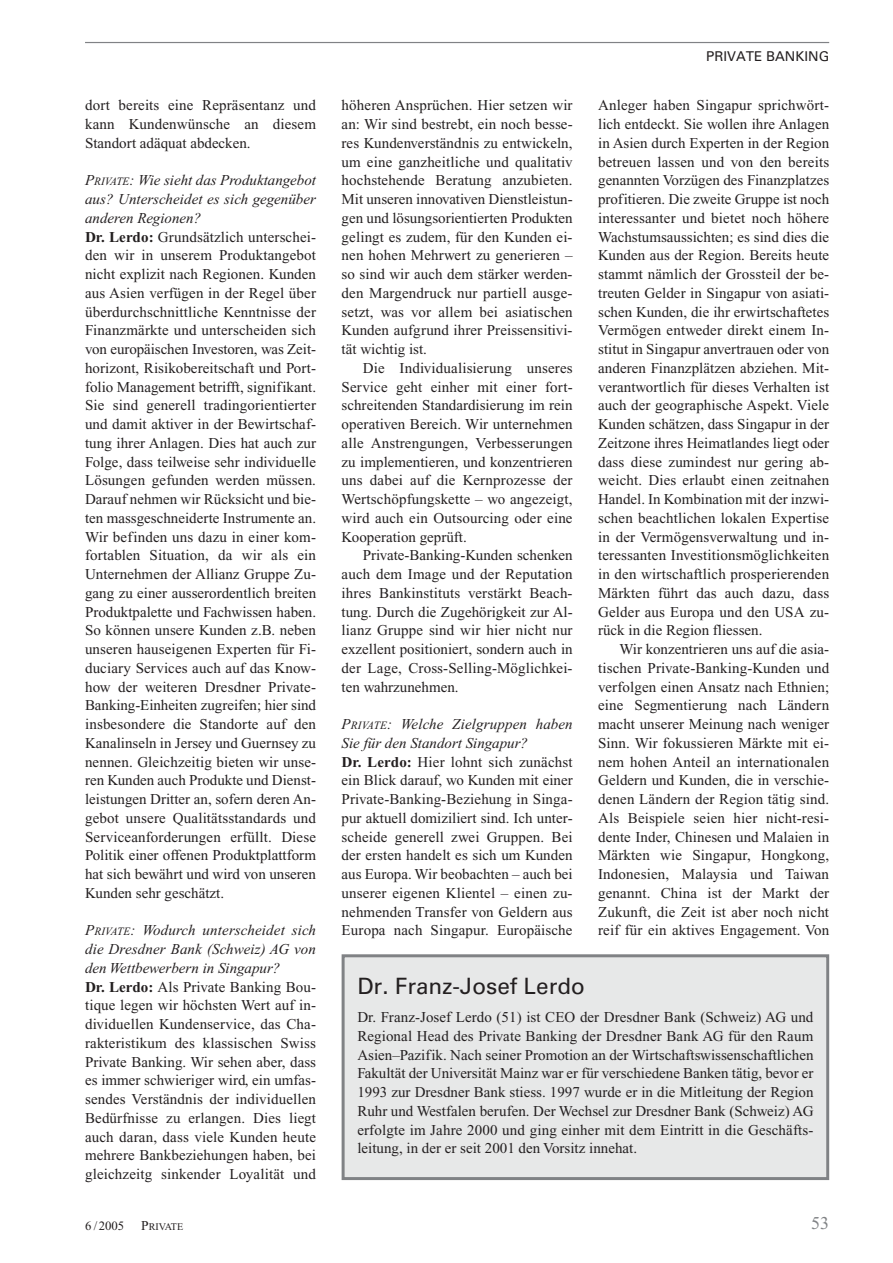
<style>
.page{position:relative;width:893px;height:1263px;background:#fff}
.page>*{position:absolute;margin:0;border:0;box-sizing:border-box;transform-origin:0 0}
.t1{font:22.5px "Univers";color:#231f20}
.t2{font:18px "Times New Roman";color:#808285}
.t3{font:15px/18.8px "Times New Roman";letter-spacing:.005em;color:#231f20;text-align:justify}
.t4{font:13.5px "Univers";color:#231f20}
.t5{font:12.75px "Times New Roman";color:#231f20}
.t6{font:10.2px "Times New Roman";color:#231f20}
.s1{font-style:italic}
.s2{font-style:italic;font-size:11.25px}
.s3{font-weight:700}
.s4{font-size:13.5px}
</style>
<div class="page">
<hr style="left:85px;top:42px;width:744px;height:1px;background:#808285">
<div style="left:345px;top:957px;width:481px;height:220px;background:#e7e8e8"></div>
<div style="left:342px;top:954px;width:487px;height:226px;border:3px solid #808285"></div>
<p class="t3" style="left:85px;top:97px;width:233px">dort bereits eine Repräsentanz und kann Kundenwünsche an diesem Standort adäquat abdecken.</p>
<p class="t3" style="left:85px;top:172px;width:233px;text-align:left"><span class="s1">P</span><span class="s2">RIVATE</span><span class="s1">: Wie sieht das Produktangebot aus? Unterscheidet es sich gegenüber anderen Regionen?<br></span><span class="s3">Dr. Lerdo:</span> Grundsätzlich unterschei&shy;den wir in unserem Produktangebot nicht explizit nach Regionen. Kunden aus Asien verfügen in der Regel über überdurchschnittliche Kenntnisse der Finanzmärkte und unterscheiden sich von europäischen Investoren, was Zeit&shy;horizont, Risikobereitschaft und Port&shy;folio Management betrifft, signifikant.<br>Sie sind generell tradingorientierter und damit aktiver in der Bewirtschaf&shy;tung ihrer Anlagen. Dies hat auch zur Folge, dass teilweise sehr individuelle Lösungen gefunden werden müssen.<br>Darauf nehmen wir Rücksicht und bie&shy;ten massgeschneiderte Instrumente an.<br>Wir befinden uns dazu in einer kom&shy;fortablen Situation, da wir als ein Unternehmen der Allianz Gruppe Zu&shy;gang zu einer ausserordentlich breiten Produktpalette und Fachwissen haben.<br>So können unsere Kunden z.B. neben unseren hauseigenen Experten für Fi&shy;duciary Services auch auf das Know&shy;how der weiteren Dresdner Private-Banking-Einheiten zugreifen; hier sind insbesondere die Standorte auf den Kanalinseln in Jersey und Guernsey zu nennen. Gleichzeitig bieten wir unse&shy;ren Kunden auch Produkte und Dienst&shy;leistungen Dritter an, sofern deren An&shy;gebot unsere Qualitätsstandards und Serviceanforderungen erfüllt. Diese Politik einer offenen Produktplattform hat sich bewährt und wird von unseren Kunden sehr geschätzt.</p>
<p class="t3" style="left:85px;top:922px;width:233px;text-align:left"><span class="s1">P</span><span class="s2">RIVATE</span><span class="s1">: Wodurch unterscheidet sich die Dresdner Bank (Schweiz) AG von den Wettbewerbern in Singapur?<br></span><span class="s3">Dr. Lerdo:</span> Als Private Banking Bou&shy;tique legen wir höchsten Wert auf in&shy;dividuellen Kundenservice, das Cha&shy;rakteristikum des klassischen Swiss Private Banking. Wir sehen aber, dass es immer schwieriger wird, ein umfas&shy;sendes Verständnis der individuellen Bedürfnisse zu erlangen. Dies liegt auch daran, dass viele Kunden heute mehrere Bankbeziehungen haben, bei gleichzeitg sinkender Loyalität und</p>
<p class="t3" style="left:342px;top:97px;width:233px">höheren Ansprüchen. Hier setzen wir an: Wir sind bestrebt, ein noch besse&shy;res Kundenverständnis zu entwickeln, um eine ganzheitliche und qualitativ hochstehende Beratung anzubieten.<br>Mit unseren innovativen Dienstleistun&shy;gen und lösungsorientierten Produkten gelingt es zudem, für den Kunden ei&shy;nen hohen Mehrwert zu generieren – so sind wir auch dem stärker werden&shy;den Margendruck nur partiell ausge&shy;setzt, was vor allem bei asiatischen Kunden aufgrund ihrer Preissensitivi&shy;tät wichtig ist.</p>
<p class="t3" style="left:342px;top:360px;width:233px;text-indent:21px">Die Individualisierung unseres Service geht einher mit einer fort&shy;schreitenden Standardisierung im rein operativen Bereich. Wir unternehmen alle Anstrengungen, Verbesserungen zu implementieren, und konzentrieren uns dabei auf die Kernprozesse der Wertschöpfungskette – wo angezeigt, wird auch ein Outsourcing oder eine Kooperation geprüft.</p>
<p class="t3" style="left:342px;top:547px;width:233px;text-indent:21px">Private-Banking-Kunden schenken auch dem Image und der Reputation ihres Bankinstituts verstärkt Beach&shy;tung. Durch die Zugehörigkeit zur Al&shy;lianz Gruppe sind wir hier nicht nur exzellent positioniert, sondern auch in der Lage, Cross-Selling-Möglichkei&shy;ten wahrzunehmen.</p>
<p class="t3" style="left:342px;top:716px;width:233px;text-align:left"><span class="s1">P</span><span class="s2">RIVATE</span><span class="s1">: Welche Zielgruppen haben Sie für den Standort Singapur?<br></span><span class="s3">Dr. Lerdo:</span> Hier lohnt sich zunächst ein Blick darauf, wo Kunden mit einer Private-Banking-Beziehung in Singa&shy;pur aktuell domiziliert sind. Ich unter&shy;scheide generell zwei Gruppen. Bei der ersten handelt es sich um Kunden aus Europa. Wir beobachten – auch bei unserer eigenen Klientel – einen zu&shy;nehmenden Transfer von Geldern aus Europa nach Singapur. Europäische</p>
<p class="t4" style="left:706px;top:51px;width:125px">PRIVATE BANKING</p>
<p class="t3" style="left:598px;top:97px;width:233px">Anleger haben Singapur sprichwört&shy;lich entdeckt. Sie wollen ihre Anlagen in Asien durch Experten in der Region betreuen lassen und von den bereits genannten Vorzügen des Finanzplatzes profitieren. Die zweite Gruppe ist noch interessanter und bietet noch höhere Wachstumsaussichten; es sind dies die Kunden aus der Region. Bereits heute stammt nämlich der Grossteil der be&shy;treuten Gelder in Singapur von asiati&shy;schen Kunden, die ihr erwirtschaftetes Vermögen entweder direkt einem In&shy;stitut in Singapur anvertrauen oder von anderen Finanzplätzen abziehen. Mit&shy;verantwortlich für dieses Verhalten ist auch der geographische Aspekt. Viele Kunden schätzen, dass Singapur in der Zeitzone ihres Heimatlandes liegt oder dass diese zumindest nur gering ab&shy;weicht. Dies erlaubt einen zeitnahen Handel. In Kombination mit der inzwi&shy;schen beachtlichen lokalen Expertise in der Vermögensverwaltung und in&shy;teressanten Investitionsmöglichkeiten in den wirtschaftlich prosperierenden Märkten führt das auch dazu, dass Gelder aus Europa und den USA zu&shy;rück in die Region fliessen.</p>
<p class="t3" style="left:598px;top:641px;width:233px;text-indent:21px">Wir konzentrieren uns auf die asia&shy;tischen Private-Banking-Kunden und verfolgen einen Ansatz nach Ethnien; eine Segmentierung nach Ländern macht unserer Meinung nach weniger Sinn. Wir fokussieren Märkte mit ei&shy;nem hohen Anteil an internationalen Geldern und Kunden, die in verschie&shy;denen Ländern der Region tätig sind.<br>Als Beispiele seien hier nicht-resi&shy;dente Inder, Chinesen und Malaien in Märkten wie Singapur, Hongkong, Indonesien, Malaysia und Taiwan genannt. China ist der Markt der Zukunft, die Zeit ist aber noch nicht reif für ein aktives Engagement. Von</p>
<h1 class="t1" style="left:357px;top:978px;width:229px">Dr. Franz-Josef Lerdo</h1>
<p class="t3" style="left:357px;top:1009px;width:458px">Dr. Franz-Josef Lerdo (51) ist CEO der Dresdner Bank (Schweiz) AG und Regional Head des Private Banking der Dresdner Bank AG für den Raum Asien–Pazifik. Nach seiner Promotion an der Wirtschaftswissenschaftlichen Fakultät der Universität Mainz war er für verschiedene Banken tätig, bevor er 1993 zur Dresdner Bank stiess. 1997 wurde er in die Mitleitung der Region Ruhr und Westfalen berufen. Der Wechsel zur Dresdner Bank (Schweiz) AG erfolgte im Jahre 2000 und ging einher mit dem Eintritt in die Geschäfts&shy;leitung, in der er seit 2001 den Vorsitz innehat.</p>
<p class="t5" style="left:85px;top:1221px;width:41px">6 /2005</p>
<p class="t6" style="left:141px;top:1223px;width:44px"><span class="s4">P</span>RIVATE</p>
<p class="t2" style="left:811px;top:1216px;width:19px">53</p>
</div>
